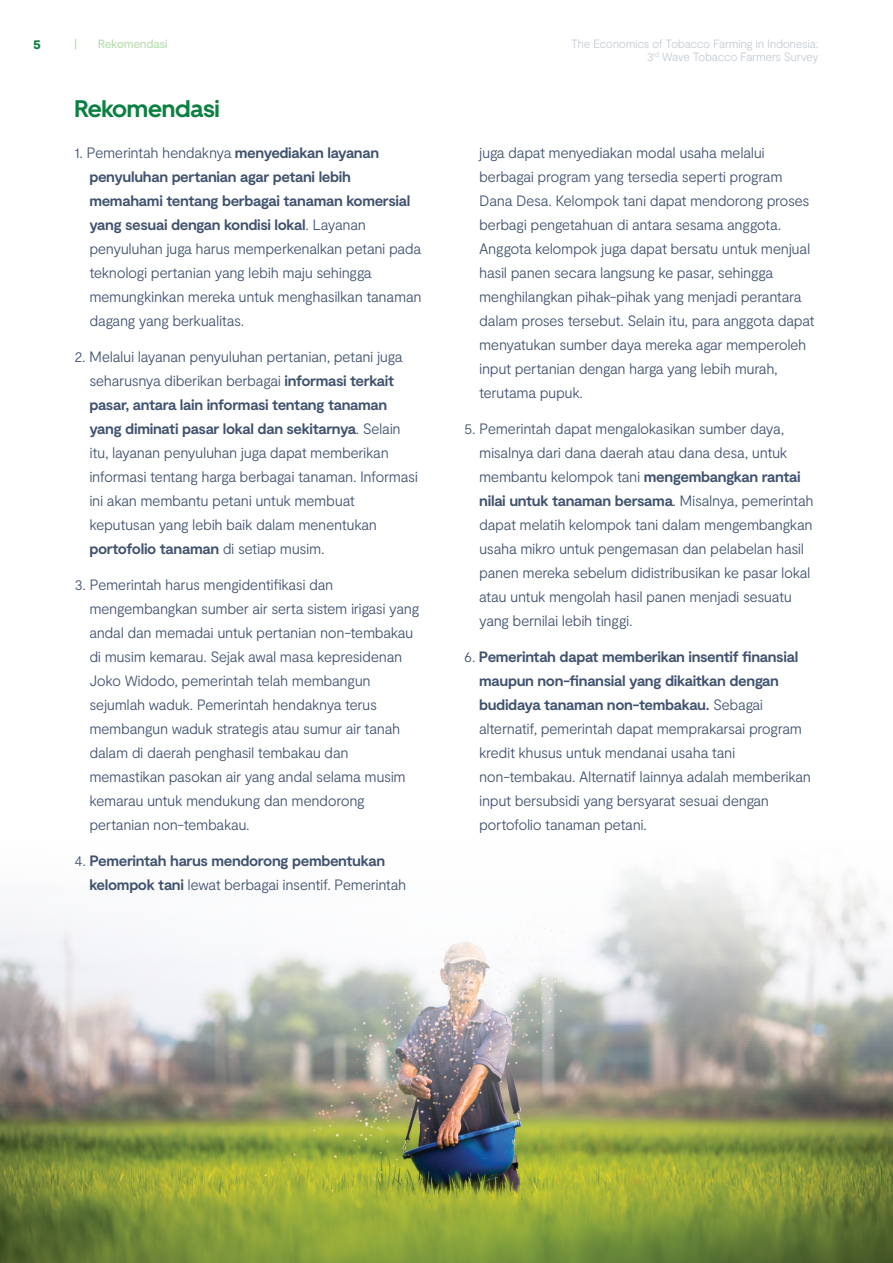
<style>
.page{position:relative;width:893px;height:1263px;background:#fff}
.page>*{position:absolute;margin:0;border:0;box-sizing:border-box;transform-origin:0 0}
.t1{font:700 24px "Uber Move";letter-spacing:-.01em;color:#0c8042}
.t2{font:300 15px/24px "Moderat";letter-spacing:-.025em;color:#40526f}
.t3{font:700 15px/24px "Moderat";letter-spacing:-.025em;color:#40526f}
.t4{font:900 13.5px "Moderat";color:#0c8042}
.t5{font:300 12px/13.5px "Moderat";letter-spacing:-.035em;color:#c3ccd4;text-align:right}
.t6{font:500 12px "Moderat";letter-spacing:-.03em;color:#bcdeb3}
.s1{font-weight:700}
.s2{font-weight:300}
</style>
<div class="page">
<img style="left:0;top:872px;width:893px;height:391px">
<p class="t4" style="left:33px;top:36px;width:9px">5</p>
<p class="t6" style="left:74px;top:36px;width:5px">|</p>
<p class="t6" style="left:98px;top:36px;width:71px">Rekomendasi</p>
<h1 class="t1" style="left:74px;top:94px;width:147px">Rekomendasi</h1>
<p class="t2" style="left:89px;top:140px;width:334px;text-indent:-15px">1. Pemerintah hendaknya <span class="s1">menyediakan layanan penyuluhan pertanian agar petani lebih memahami tentang berbagai tanaman komersial yang sesuai dengan kondisi lokal</span>. Layanan penyuluhan juga harus memperkenalkan petani pada teknologi pertanian yang lebih maju sehingga memungkinkan mereka untuk menghasilkan tanaman dagang yang berkualitas.</p>
<p class="t2" style="left:89px;top:344px;width:330px;text-indent:-15px">2. Melalui layanan penyuluhan pertanian, petani juga seharusnya diberikan berbagai <span class="s1">informasi terkait pasar, antara lain informasi tentang tanaman yang diminati pasar lokal dan sekitarnya</span>. Selain itu, layanan penyuluhan juga dapat memberikan informasi tentang harga berbagai tanaman. Informasi ini akan membantu petani untuk membuat keputusan yang lebih baik dalam menentukan <span class="s1">portofolio tanaman</span> di setiap musim.</p>
<p class="t2" style="left:89px;top:572px;width:331px;text-indent:-15px">3. Pemerintah harus mengidentifikasi dan mengembangkan sumber air serta sistem irigasi yang andal dan memadai untuk pertanian non-tembakau di musim kemarau. Sejak awal masa kepresidenan Joko Widodo, pemerintah telah membangun sejumlah waduk. Pemerintah hendaknya terus membangun waduk strategis atau sumur air tanah dalam di daerah penghasil tembakau dan memastikan pasokan air yang andal selama musim kemarau untuk mendukung dan mendorong pertanian non-tembakau.</p>
<p class="t3" style="left:89px;top:848px;width:319px;text-indent:-15px"><span class="s2">4.</span> Pemerintah harus mendorong pembentukan kelompok tani <span class="s2">lewat berbagai insentif. Pemerintah</span></p>
<p class="t5" style="left:571px;top:36px;width:249px">The Economics of Tobacco Farming in Indonesia:<br>3<sup>rd</sup> Wave Tobacco Farmers Survey</p>
<p class="t2" style="left:479px;top:140px;width:337px">juga dapat menyediakan modal usaha melalui berbagai program yang tersedia seperti program Dana Desa. Kelompok tani dapat mendorong proses berbagi pengetahuan di antara sesama anggota.<br>Anggota kelompok juga dapat bersatu untuk menjual hasil panen secara langsung ke pasar, sehingga menghilangkan pihak-pihak yang menjadi perantara dalam proses tersebut. Selain itu, para anggota dapat menyatukan sumber daya mereka agar memperoleh input pertanian dengan harga yang lebih murah, terutama pupuk.</p>
<p class="t2" style="left:479px;top:416px;width:336px;text-indent:-15px">5. Pemerintah dapat mengalokasikan sumber daya, misalnya dari dana daerah atau dana desa, untuk membantu kelompok tani <span class="s1">mengembangkan rantai nilai untuk tanaman bersama</span>. Misalnya, pemerintah dapat melatih kelompok tani dalam mengembangkan usaha mikro untuk pengemasan dan pelabelan hasil panen mereka sebelum didistribusikan ke pasar lokal atau untuk mengolah hasil panen menjadi sesuatu yang bernilai lebih tinggi.</p>
<p class="t2" style="left:479px;top:644px;width:333px;text-indent:-15px">6. <span class="s1">Pemerintah dapat memberikan insentif finansial maupun non-finansial yang dikaitkan dengan budidaya tanaman non-tembakau.</span> Sebagai alternatif, pemerintah dapat memprakarsai program kredit khusus untuk mendanai usaha tani non-tembakau. Alternatif lainnya adalah memberikan input bersubsidi yang bersyarat sesuai dengan portofolio tanaman petani.</p>
</div>
